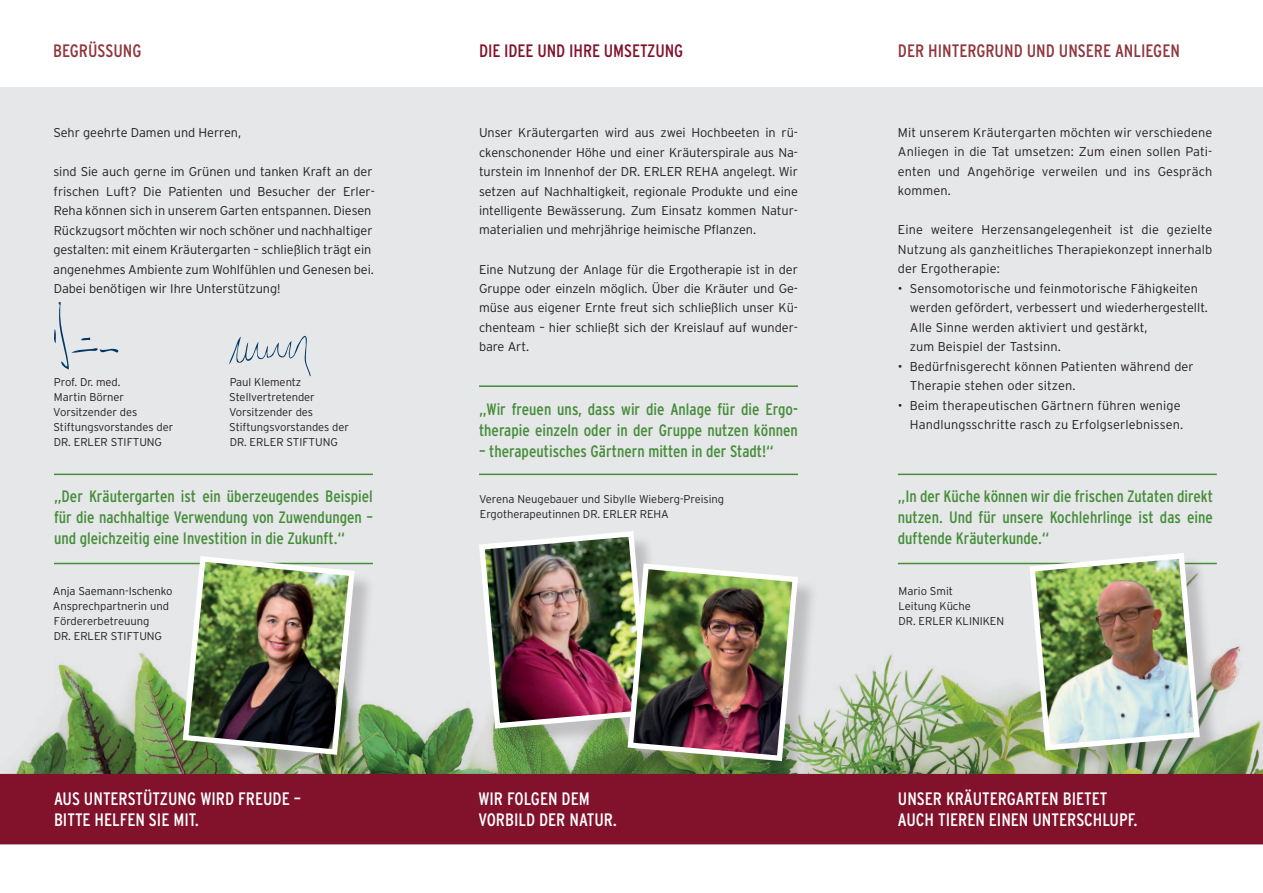
<style>
.page{position:relative;width:1263px;height:893px;background:#fff}
.page>*{position:absolute;margin:0;border:0;box-sizing:border-box;transform-origin:0 0}
.t1{font:condensed 18px/21.6px "Interstate";color:#fff}
.t2{font:condensed 18px "Interstate";color:#90363f}
.t3{font:condensed 18px "Interstate";letter-spacing:-.005em;color:#82122c}
.t4{font:condensed 16.5px/21px "Interstate";color:#468d3a;text-align:justify}
.t5{font:300 12.75px/19.5px "Interstate";letter-spacing:-.005em;color:#231f20;text-align:justify}
.t6{font:300 11.25px/15px "Interstate";letter-spacing:-.005em;color:#231f20}
</style>
<div class="page">
<div style="left:0;top:87px;width:1263px;height:757px;background:#e6e7e9"></div>
<img style="left:0;top:562px;width:1263px;height:212px">
<hr style="left:898px;top:474px;width:319px;height:1px;background:#468d3a">
<hr style="left:898px;top:563px;width:319px;height:1px;background:#468d3a">
<div style="left:0;top:774px;width:1263px;height:70px;background:#82122c"></div>
<hr style="left:54px;top:474px;width:319px;height:1px;background:#468d3a">
<hr style="left:54px;top:563px;width:319px;height:1px;background:#468d3a">
<svg style="left:54px;top:302px;width:64px;height:67px"></svg>
<svg style="left:229px;top:336px;width:82px;height:40px"></svg>
<div style="left:186px;top:560px;width:189px;height:216px;background:#231f20;opacity:.2"></div>
<img style="left:180px;top:556px;width:177px;height:202px">
<hr style="left:479px;top:385px;width:319px;height:2px;background:#468d3a">
<hr style="left:479px;top:474px;width:319px;height:1px;background:#468d3a">
<div style="left:631px;top:567px;width:187px;height:214px;background:#231f20;opacity:.2"></div>
<img style="left:476px;top:531px;width:325px;height:233px">
<div style="left:1033px;top:557px;width:187px;height:214px;background:#231f20;opacity:.2"></div>
<img style="left:1026px;top:553px;width:177px;height:200px">
<h1 class="t2" style="left:53px;top:41px;width:90px">BEGRÜSSUNG</h1>
<h1 class="t3" style="left:479px;top:41px;width:206px">DIE IDEE UND IHRE UMSETZUNG</h1>
<h1 class="t2" style="left:898px;top:41px;width:284px">DER HINTERGRUND UND UNSERE ANLIEGEN</h1>
<p class="t5" style="left:53px;top:123px;width:189px">Sehr geehrte Damen und Herren,</p>
<p class="t5" style="left:53px;top:162px;width:323px;text-align:left">sind Sie auch gerne im Grünen und tanken Kraft an der frischen Luft? Die Patienten und Besucher der Erler-Reha können sich in unserem Garten entspannen. Diesen Rückzugsort möchten wir noch schöner und nachhaltiger gestalten: mit einem Kräutergarten – schließlich trägt ein angenehmes Ambiente zum Wohlfühlen und Genesen bei.<br>Dabei benötigen wir Ihre Unterstützung!</p>
<p class="t6" style="left:53px;top:374px;width:121px">Prof. Dr. med.<br>Martin Börner<br>Vorsitzender des<br>Stiftungsvorstandes der<br>DR. ERLER STIFTUNG</p>
<p class="t6" style="left:229px;top:374px;width:121px">Paul Klementz<br>Stellvertretender<br>Vorsitzender des<br>Stiftungsvorstandes der<br>DR. ERLER STIFTUNG</p>
<p class="t4" style="left:54px;top:486px;width:320px">„Der Kräutergarten ist ein überzeugendes Beispiel für die nachhaltige Verwendung von Zuwendungen – und gleichzeitig eine Investition in die Zukunft.“</p>
<p class="t6" style="left:53px;top:584px;width:121px">Anja Saemann-Ischenko<br>Ansprechpartnerin und<br>Fördererbetreuung<br>DR. ERLER STIFTUNG</p>
<p class="t5" style="left:479px;top:123px;width:320px">Unser Kräutergarten wird aus zwei Hochbeeten in rü&shy;ckenschonender Höhe und einer Kräuterspirale aus Na&shy;turstein im Innenhof der DR. ERLER REHA angelegt. Wir setzen auf Nachhaltigkeit, regionale Produkte und eine intelligente Bewässerung. Zum Einsatz kommen Natur&shy;materialien und mehrjährige heimische Pflanzen.</p>
<p class="t5" style="left:479px;top:259px;width:320px">Eine Nutzung der Anlage für die Ergotherapie ist in der Gruppe oder einzeln möglich. Über die Kräuter und Ge&shy;müse aus eigener Ernte freut sich schließlich unser Kü&shy;chenteam – hier schließt sich der Kreislauf auf wunder&shy;bare Art.</p>
<p class="t4" style="left:479px;top:398px;width:320px">„Wir freuen uns, dass wir die Anlage für die Ergo&shy;therapie einzeln oder in der Gruppe nutzen können</p>
<p class="t4" style="left:479px;top:440px;width:296px">– therapeutisches Gärtnern mitten in der Stadt!“</p>
<p class="t6" style="left:479px;top:492px;width:246px">Verena Neugebauer und Sibylle Wieberg-Preising<br>Ergotherapeutinnen DR. ERLER REHA</p>
<h1 class="t1" style="left:54px;top:787px;width:248px">AUS UNTERSTÜTZUNG WIRD FREUDE –<br>BITTE HELFEN SIE MIT.</h1>
<h1 class="t1" style="left:478px;top:787px;width:140px">WIR FOLGEN DEM<br>VORBILD DER NATUR.</h1>
<p class="t5" style="left:898px;top:123px;width:316px">Mit unserem Kräutergarten möchten wir verschiedene Anliegen in die Tat umsetzen: Zum einen sollen Pati&shy;enten und Angehörige verweilen und ins Gespräch kommen.</p>
<p class="t5" style="left:898px;top:220px;width:316px">Eine weitere Herzensangelegenheit ist die gezielte Nutzung als ganzheitliches Therapiekonzept innerhalb der Ergotherapie:</p>
<p class="t5" style="left:910px;top:279px;width:300px;text-align:left;text-indent:-12px">• Sensomotorische und feinmotorische Fähigkeiten werden gefördert, verbessert und wiederhergestellt.<br>Alle Sinne werden aktiviert und gestärkt,<br>zum Beispiel der Tastsinn.</p>
<p class="t5" style="left:910px;top:357px;width:285px;text-indent:-12px">• Bedürfnisgerecht können Patienten während der<br>Therapie stehen oder sitzen.</p>
<p class="t5" style="left:898px;top:396px;width:287px;text-align:right">• Beim therapeutischen Gärtnern führen wenige<br>Handlungsschritte rasch zu Erfolgserlebnissen.</p>
<p class="t4" style="left:898px;top:486px;width:317px">„In der Küche können wir die frischen Zutaten direkt nutzen. Und für unsere Kochlehrlinge ist das eine duftende Kräuterkunde.“</p>
<p class="t6" style="left:899px;top:584px;width:107px">Mario Smit<br>Leitung Küche<br>DR. ERLER KLINIKEN</p>
<h1 class="t1" style="left:898px;top:787px;width:241px">UNSER KRÄUTERGARTEN BIETET<br>AUCH TIEREN EINEN UNTERSCHLUPF.</h1>
</div>
